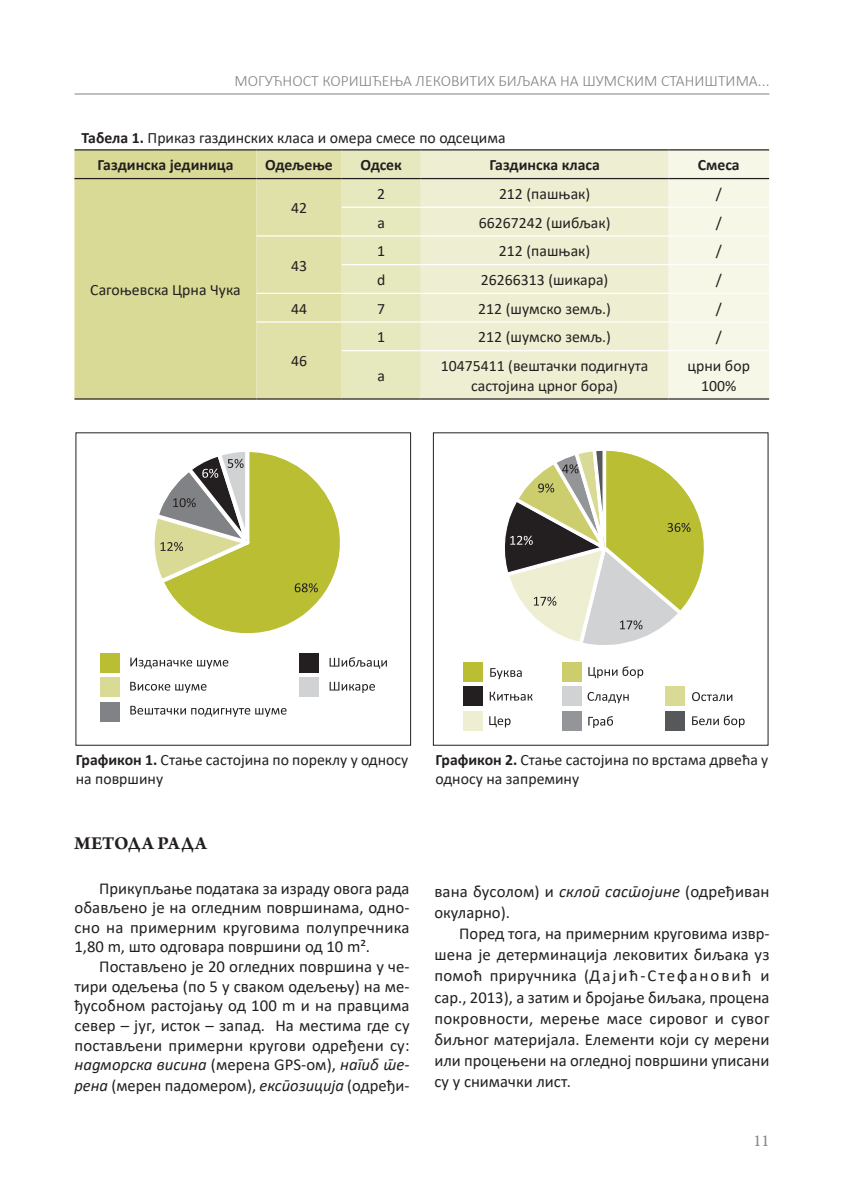
<style>
.page{position:relative;width:844px;height:1191px;background:#fff}
.page>*{position:absolute;margin:0;border:0;box-sizing:border-box;transform-origin:0 0}
.t1{font:700 19.25px "Arno Pro";color:#231f20}
.t2{font:16.62px/19.6px "Calibri";color:#231f20;text-align:justify}
.t3{font:16.62px "Minion Pro";color:#808285}
.t4{font:15.75px/19.6px "Calibri";color:#231f20}
.t5{font:300 15.75px "Calibri";color:#808285}
.t6{font:700 15.75px "Calibri";color:#231f20}
.s1{font-weight:700}
.s2{font-style:italic}
</style>
<div class="page">
<hr style="left:74px;top:94px;width:695px;height:1px;background:#808285">
<div style="left:74px;top:150px;width:182px;height:248px;background:#d9da95"></div>
<svg style="left:256px;top:150px;width:164px;height:248px;background:#e2e3b2"></svg>
<div style="left:420px;top:150px;width:248px;height:248px;background:#eeefd2"></div>
<div style="left:668px;top:150px;width:100px;height:248px;background:#f6f7e7"></div>
<hr style="left:74px;top:149px;width:182px;height:1px;background:#231f20">
<hr style="left:256px;top:149px;width:85px;height:1px;background:#231f20">
<hr style="left:341px;top:149px;width:79px;height:1px;background:#231f20">
<hr style="left:420px;top:149px;width:248px;height:1px;background:#231f20">
<hr style="left:668px;top:149px;width:100px;height:1px;background:#231f20">
<hr style="left:74px;top:178px;width:182px;height:1px;background:#231f20">
<hr style="left:256px;top:178px;width:85px;height:1px;background:#231f20">
<hr style="left:341px;top:178px;width:79px;height:1px;background:#231f20">
<hr style="left:420px;top:178px;width:248px;height:1px;background:#231f20">
<hr style="left:668px;top:178px;width:100px;height:1px;background:#231f20">
<hr style="left:74px;top:398px;width:182px;height:1px;background:#231f20">
<hr style="left:256px;top:398px;width:85px;height:1px;background:#231f20">
<hr style="left:341px;top:398px;width:79px;height:1px;background:#231f20">
<hr style="left:420px;top:398px;width:248px;height:1px;background:#231f20">
<hr style="left:668px;top:398px;width:100px;height:1px;background:#231f20">
<hr style="left:341px;top:207px;width:79px;height:1px;background:#fff">
<hr style="left:420px;top:207px;width:248px;height:1px;background:#fff">
<hr style="left:668px;top:207px;width:100px;height:1px;background:#fff">
<hr style="left:256px;top:235px;width:85px;height:1px;background:#fff">
<hr style="left:341px;top:235px;width:79px;height:1px;background:#fff">
<hr style="left:420px;top:235px;width:248px;height:1px;background:#fff">
<hr style="left:668px;top:235px;width:100px;height:1px;background:#fff">
<hr style="left:341px;top:264px;width:79px;height:1px;background:#fff">
<hr style="left:420px;top:264px;width:248px;height:1px;background:#fff">
<hr style="left:668px;top:264px;width:100px;height:1px;background:#fff">
<hr style="left:256px;top:293px;width:85px;height:1px;background:#fff">
<hr style="left:341px;top:293px;width:79px;height:1px;background:#fff">
<hr style="left:420px;top:293px;width:248px;height:1px;background:#fff">
<hr style="left:668px;top:293px;width:100px;height:1px;background:#fff">
<hr style="left:256px;top:321px;width:85px;height:2px;background:#fff">
<hr style="left:341px;top:321px;width:79px;height:2px;background:#fff">
<hr style="left:420px;top:321px;width:248px;height:2px;background:#fff">
<hr style="left:668px;top:321px;width:100px;height:2px;background:#fff">
<hr style="left:341px;top:350px;width:79px;height:1px;background:#fff">
<hr style="left:420px;top:350px;width:248px;height:1px;background:#fff">
<hr style="left:668px;top:350px;width:100px;height:1px;background:#fff">
<svg style="left:130px;top:657px;width:98px;height:12px"></svg>
<svg style="left:130px;top:682px;width:76px;height:11px"></svg>
<svg style="left:130px;top:706px;width:156px;height:11px"></svg>
<svg style="left:329px;top:657px;width:58px;height:12px"></svg>
<svg style="left:329px;top:682px;width:46px;height:11px"></svg>
<div style="left:100px;top:653px;width:20px;height:19px;background:#b9be33"></div>
<div style="left:299px;top:653px;width:20px;height:19px;background:#231f20"></div>
<div style="left:100px;top:677px;width:20px;height:20px;background:#d9da95"></div>
<div style="left:299px;top:677px;width:20px;height:20px;background:#d1d2d4"></div>
<div style="left:100px;top:702px;width:20px;height:19px;background:#808285"></div>
<svg style="left:154px;top:452px;width:186px;height:182px"></svg>
<svg style="left:504px;top:450px;width:200px;height:195px"></svg>
<div style="left:462px;top:662px;width:20px;height:19px;background:#b9be33"></div>
<div style="left:561px;top:662px;width:20px;height:19px;background:#ccce6e"></div>
<div style="left:462px;top:686px;width:20px;height:20px;background:#231f20"></div>
<div style="left:561px;top:686px;width:20px;height:20px;background:#d1d2d4"></div>
<div style="left:665px;top:686px;width:19px;height:20px;background:#d9da95"></div>
<div style="left:462px;top:711px;width:20px;height:19px;background:#eeefd2"></div>
<div style="left:561px;top:711px;width:20px;height:19px;background:#939598"></div>
<div style="left:665px;top:711px;width:19px;height:19px;background:#57585a"></div>
<svg style="left:490px;top:668px;width:31px;height:11px"></svg>
<svg style="left:489px;top:692px;width:43px;height:8px"></svg>
<svg style="left:489px;top:716px;width:21px;height:11px"></svg>
<svg style="left:588px;top:666px;width:55px;height:12px"></svg>
<svg style="left:587px;top:692px;width:41px;height:11px"></svg>
<svg style="left:588px;top:716px;width:25px;height:12px"></svg>
<svg style="left:692px;top:692px;width:40px;height:9px"></svg>
<svg style="left:692px;top:715px;width:52px;height:12px"></svg>
<p class="t5" style="left:234px;top:71px;width:536px">МОГУЋНОСТ КОРИШЋЕЊА ЛЕКОВИТИХ БИЉАКА НА ШУМСКИМ СТАНИШТИМА...</p>
<p class="t4" style="left:97px;top:124px;width:409px;line-height:27.3px;text-indent:-16px"><span class="s1">Табела 1.</span> Приказ газдинских класа и омера смесе по одсецима<br><span class="s1">Газдинска јединица</span></p>
<p class="t6" style="left:265px;top:154px;width:69px">Одељење</p>
<p class="t6" style="left:360px;top:154px;width:43px">Одсек</p>
<p class="t6" style="left:489px;top:154px;width:112px">Газдинска класа</p>
<p class="t6" style="left:697px;top:154px;width:43px">Смеса</p>
<p class="t4" style="left:90px;top:279px;width:152px">Сагоњевска Црна Чука</p>
<p class="t4" style="left:291px;top:198px;width:17px">42</p>
<p class="t4" style="left:291px;top:255px;width:17px">43</p>
<p class="t4" style="left:377px;top:183px;width:9px">2</p>
<p class="t4" style="left:499px;top:183px;width:93px">212 (пашњак)</p>
<p class="t4" style="left:715px;top:183px;width:8px">/</p>
<p class="t4" style="left:377px;top:212px;width:9px">a</p>
<p class="t4" style="left:478px;top:212px;width:133px">66267242 (шибљак)</p>
<p class="t4" style="left:715px;top:212px;width:8px">/</p>
<p class="t4" style="left:377px;top:241px;width:9px">1</p>
<p class="t4" style="left:499px;top:241px;width:93px">212 (пашњак)</p>
<p class="t4" style="left:715px;top:241px;width:8px">/</p>
<p class="t4" style="left:377px;top:269px;width:10px">d</p>
<p class="t4" style="left:480px;top:269px;width:129px">26266313 (шикара)</p>
<p class="t4" style="left:715px;top:269px;width:8px">/</p>
<p class="t4" style="left:291px;top:298px;width:17px">44</p>
<p class="t4" style="left:377px;top:298px;width:9px">7</p>
<p class="t4" style="left:478px;top:298px;width:134px">212 (шумско земљ.)</p>
<p class="t4" style="left:715px;top:298px;width:8px">/</p>
<p class="t4" style="left:291px;top:351px;width:17px">46</p>
<p class="t4" style="left:377px;top:327px;width:9px">1</p>
<p class="t4" style="left:478px;top:327px;width:134px">212 (шумско земљ.)</p>
<p class="t4" style="left:715px;top:327px;width:8px">/</p>
<p class="t4" style="left:377px;top:365px;width:9px">a</p>
<p class="t4" style="left:440px;top:355px;width:209px;text-align:center">10475411 (вештачки подигнута састојина црног бора)</p>
<p class="t4" style="left:687px;top:355px;width:64px;text-align:center">црни бор<br>100%</p>
<p class="t4" style="left:76px;top:750px;width:334px;line-height:18.9px"><span class="s1">Графикон 1.</span> Стање састојина по пореклу у односу на површину</p>
<p class="t4" style="left:435px;top:750px;width:334px;line-height:18.9px"><span class="s1">Графикон 2.</span> Стање састојина по врстама дрвећа у односу на запремину</p>
<p class="t1" style="left:75px;top:832px;width:134px">МЕТОДА РАДА</p>
<p class="t2" style="left:74px;top:878px;width:336px;text-indent:25px">Прикупљање података за израду овога рада обављено је на огледним површинама, одно&shy;сно на примерним круговима полупречника 1,80 m, што одговара површини од 10 m².</p>
<p class="t2" style="left:74px;top:956px;width:336px;text-indent:25px">Постављено је 20 огледних површина у че&shy;тири одељења (по 5 у сваком одељењу) на ме&shy;ђусобном растојању од 100 m и на правцима север – југ, исток – запад. На местима где су постављени примерни кругови одређени су: <span class="s2">надморска висина</span> (мерена GPS-ом), <span class="s2">нагиб те-</span></p>
<p class="t2" style="left:74px;top:1075px;width:336px"><span class="s2">рена</span> (мерен падомером), <span class="s2">експозиција</span> (одређи-</p>
<p class="t2" style="left:434px;top:880px;width:336px;line-height:21.2px">вана бусолом) и <span class="s2">склоп састојине</span> (одређиван окуларно).</p>
<p class="t2" style="left:434px;top:922px;width:336px;line-height:21.2px;text-indent:25px">Поред тога, на примерним круговима извр&shy;шена је детерминација лековитих биљака уз помоћ приручника (Дајић-Стефановић и сар., 2013), а затим и бројање биљака, процена покровности, мерење масе сировог и сувог биљног материјала. Елементи који су мерени или процењени на огледној површини уписани су у снимачки лист.</p>
<p class="t3" style="left:753px;top:1129px;width:17px">11</p>
</div>
